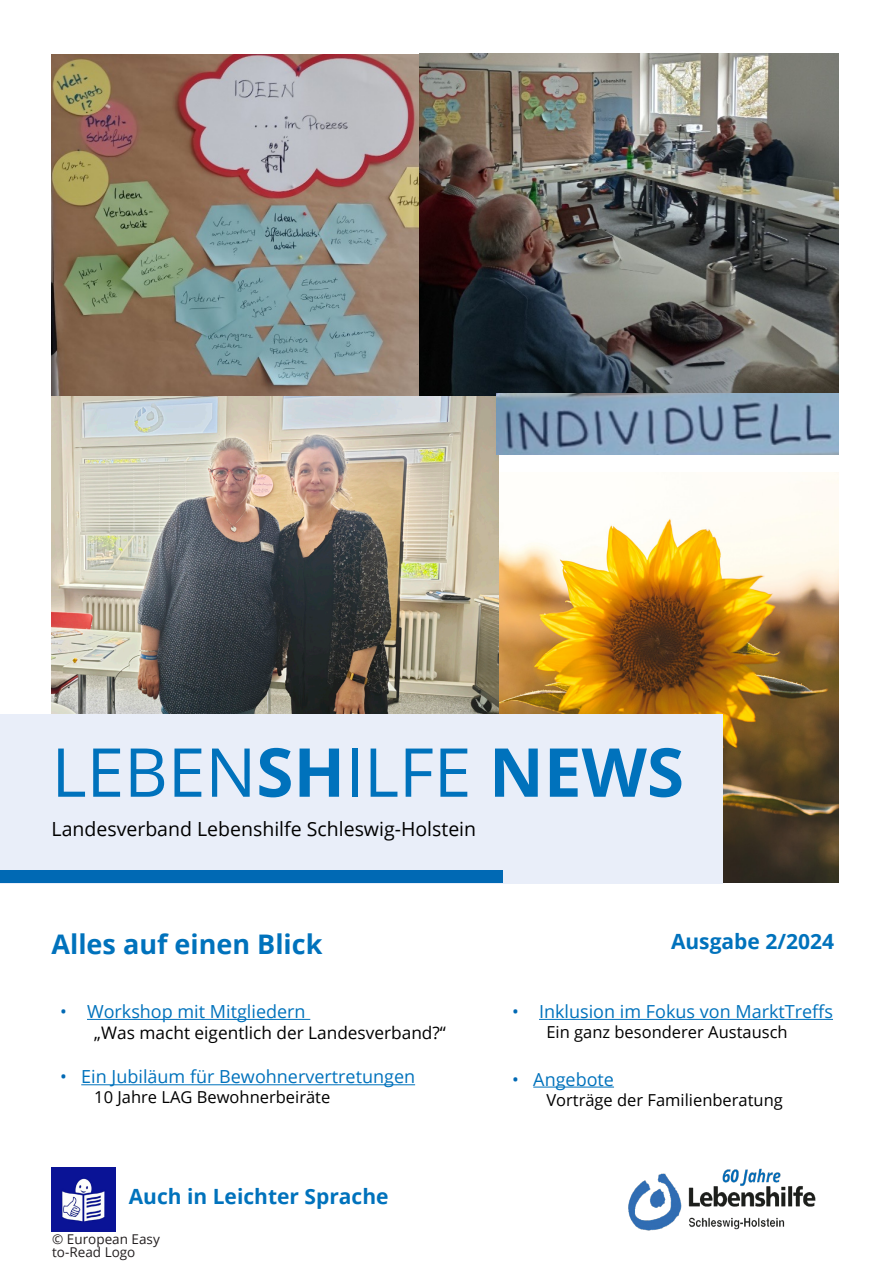
<style>
.page{position:relative;width:893px;height:1263px;background:#fff}
.page>*{position:absolute;margin:0;border:0;box-sizing:border-box;transform-origin:0 0}
.t1{font:67.5px "Open Sans";color:#0072bc}
.t2{font:700 27px "Open Sans";color:#0072bc}
.t3{font:700 21px "Open Sans";color:#0072bc}
.t4{font:19.5px "Open Sans";color:#000}
.t5{font:18px "Open Sans";color:#0072bc}
.t6{font:17.25px "Open Sans";color:#000}
.t7{font:16.5px "Open Sans";color:#000}
.t8{font:13.5px/13.5px "Open Sans";color:#231f20}
.s1{font-weight:700}
.s2{color:#0069b4}
</style>
<div class="page">
<img style="left:52px;top:54px;width:367px;height:342px">
<img style="left:419px;top:54px;width:420px;height:342px">
<img style="left:499px;top:473px;width:340px;height:410px">
<img style="left:52px;top:396px;width:447px;height:318px">
<div style="left:0;top:714px;width:723px;height:169px;background:#e9eef9"></div>
<div style="left:0;top:870px;width:502px;height:13px;background:#0069b4"></div>
<img style="left:628px;top:1168px;width:188px;height:63px">
<img style="left:52px;top:1167px;width:63px;height:64px">
<img style="left:496px;top:394px;width:343px;height:60px">
<hr style="left:87px;top:1019px;width:223px;height:1px;background:#0072bc">
<hr style="left:539px;top:1019px;width:294px;height:1px;background:#0072bc">
<hr style="left:81px;top:1084px;width:334px;height:1px;background:#0072bc">
<hr style="left:533px;top:1086px;width:81px;height:1px;background:#0072bc">
<h1 class="t1" style="left:52px;top:726px;width:634px">LEBEN<span class="s1">SH</span>ILFE <span class="s1">NEWS</span></h1>
<p class="t4" style="left:52px;top:816px;width:426px">Landesverband Lebenshilfe Schleswig-Holstein</p>
<h2 class="t2" style="left:52px;top:925px;width:272px">Alles auf einen Blick</h2>
<p class="t3" style="left:671px;top:926px;width:165px">Ausgabe 2/2024</p>
<p class="t5" style="left:60px;top:999px;width:247px"><span class="s2">•</span> Workshop mit Mitgliedern</p>
<p class="t6" style="left:94px;top:1021px;width:353px">„Was macht eigentlich der Landesverband?“</p>
<p class="t5" style="left:60px;top:1064px;width:357px"><span class="s2">•</span> Ein Jubiläum für Bewohnervertretungen</p>
<p class="t7" style="left:94px;top:1086px;width:237px">10 Jahre LAG Bewohnerbeiräte</p>
<p class="t3" style="left:129px;top:1181px;width:261px">Auch in Leichter Sprache</p>
<p class="t8" style="left:52px;top:1231px;width:109px">© European Easy to-Read Logo</p>
<p class="t5" style="left:512px;top:999px;width:322px"><span class="s2">•</span> Inklusion im Fokus von MarktTreffs</p>
<p class="t7" style="left:546px;top:1020px;width:243px">Ein ganz besonderer Austausch</p>
<p class="t5" style="left:512px;top:1067px;width:104px"><span class="s2">•</span> Angebote</p>
<p class="t7" style="left:546px;top:1088px;width:238px">Vorträge der Familienberatung</p>
</div>
